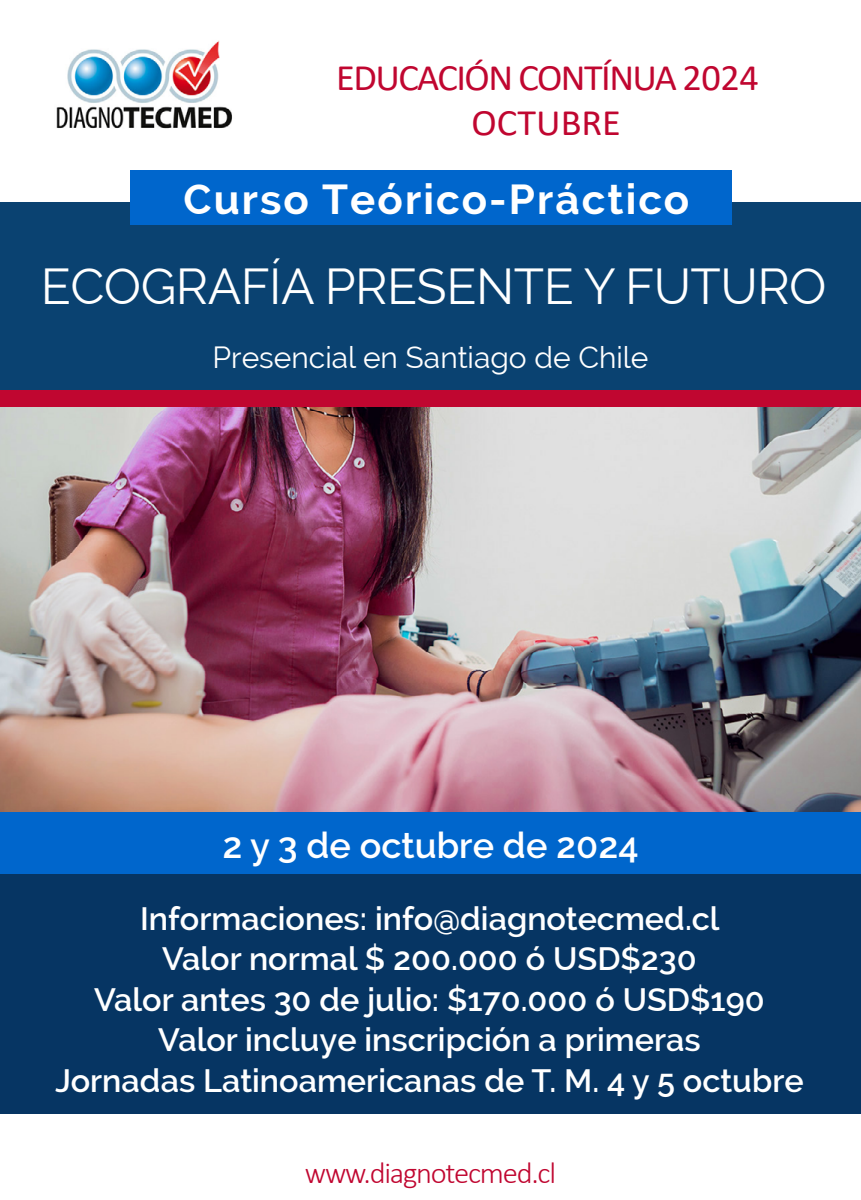
<style>
.page{position:relative;width:861px;height:1200px;background:#fff}
.page>*{position:absolute;margin:0;border:0;box-sizing:border-box;transform-origin:0 0}
.t1{font:49.5px "Raleway";letter-spacing:-.01em;color:#fff}
.t2{font:700 42px "Raleway";letter-spacing:.05em;color:#fff}
.t3{font:37.5px "Calibri";letter-spacing:-.04em;color:#c00630}
.t4{font:37.5px "Calibri";color:#c00630}
.t5{font:600 36px "Raleway";color:#fff}
.t6{font:600 32.4px/40.5px "Raleway";color:#fff;text-align:center}
.t7{font:30px "Raleway";color:#fff}
.t8{font:300 30px "Calibri";letter-spacing:-.04em;color:#c00630}
</style>
<div class="page">
<img style="left:56px;top:40px;width:176px;height:89px">
<div style="left:0;top:850px;width:861px;height:264px;background:#063563"></div>
<div style="left:0;top:202px;width:861px;height:198px;background:#0a4271"></div>
<div style="left:130px;top:170px;width:601px;height:55px;background:#06c"></div>
<div style="left:0;top:390px;width:861px;height:19px;background:#c00630"></div>
<div style="left:0;top:811px;width:861px;height:63px;background:#06c"></div>
<img style="left:0;top:408px;width:861px;height:403px">
<p class="t3" style="left:336px;top:51px;width:424px">EDUCACIÓN CONTÍNUA 2024</p>
<p class="t4" style="left:472px;top:97px;width:151px">OCTUBRE</p>
<p class="t2" style="left:184px;top:175px;width:507px">Curso Teórico-Práctico</p>
<p class="t1" style="left:41px;top:258px;width:788px">ECOGRAFÍA PRESENTE Y FUTURO</p>
<p class="t7" style="left:213px;top:340px;width:437px">Presencial en Santiago de Chile</p>
<p class="t5" style="left:223px;top:825px;width:417px">2 y 3 de octubre de 2024</p>
<p class="t6" style="left:140px;top:898px;width:581px">Informaciones: info@diagnotecmed.cl</p>
<p class="t6" style="left:162px;top:938px;width:536px">Valor normal $ 200.000 ó USD$230</p>
<p class="t6" style="left:94px;top:979px;width:672px">Valor antes 30 de julio: $170.000 ó USD$190</p>
<p class="t6" style="left:55px;top:1019px;width:750px">Valor incluye inscripción a primeras<br>Jornadas Latinoamericanas de T. M. 4 y 5 octubre</p>
<p class="t8" style="left:305px;top:1154px;width:253px">www.diagnotecmed.cl</p>
</div>
